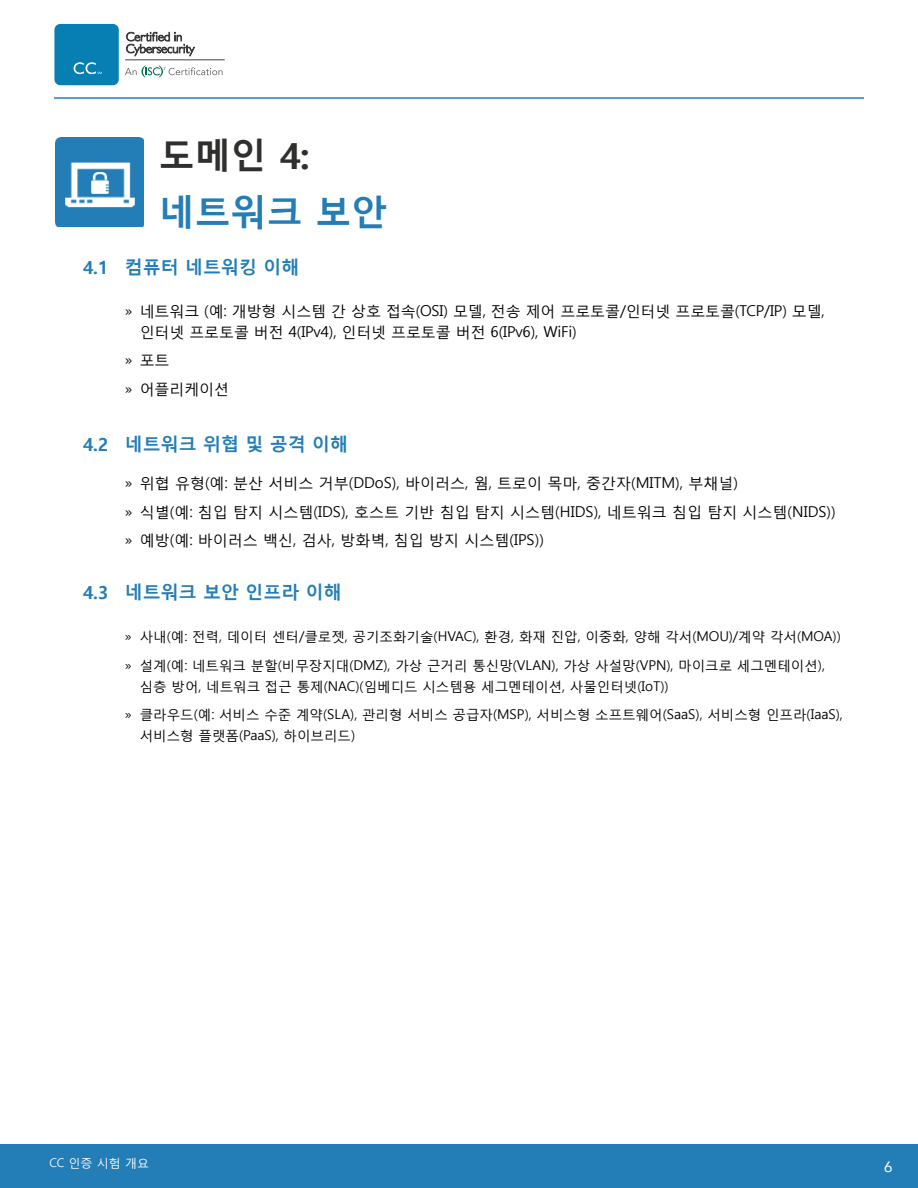
<style>
.page{position:relative;width:918px;height:1188px;background:#fff}
.page>*{position:absolute;margin:0;border:0;box-sizing:border-box;transform-origin:0 0}
.t1{font:700 36px "Malgun Gothic";color:#237db6}
.t2{font:700 36px "Malgun Gothic";color:#2f2f2d}
.t3{font:700 18px "Malgun Gothic";color:#237db6}
.t4{font:15px/28.5px "Malgun Gothic";color:#000}
.t5{font:15px "Avenir";color:#fff}
.t6{font:13.5px/28.5px "Malgun Gothic";color:#000}
.t7{font:12px "Malgun Gothic";color:#fff}
</style>
<div class="page">
<hr style="left:54px;top:97px;width:810px;height:2px;background:#237db6">
<div style="left:0;top:1144px;width:918px;height:44px;background:#237db6"></div>
<div style="left:54px;top:24px;width:65px;height:61px;background:#087fb2;border-radius:6px"></div>
<svg style="left:74px;top:62px;width:28px;height:12px"></svg>
<svg style="left:125px;top:65px;width:98px;height:12px"></svg>
<hr style="left:125px;top:60px;width:100px;height:1px;background:#414042">
<svg style="left:126px;top:32px;width:69px;height:24px"></svg>
<img style="left:55px;top:138px;width:89px;height:88px">
<h1 class="t2" style="left:159px;top:135px;width:152px">도메인 4:</h1>
<h1 class="t1" style="left:159px;top:192px;width:230px">네트워크 보안</h1>
<h2 class="t3" style="left:83px;top:257px;width:218px">4.1 컴퓨터 네트워킹 이해</h2>
<p class="t4" style="left:140px;top:300px;width:687px;line-height:21px;text-indent:-15px">» 네트워크 (예: 개방형 시스템 간 상호 접속(OSI) 모델, 전송 제어 프로토콜/인터넷 프로토콜(TCP/IP) 모델, 인터넷 프로토콜 버전 4(IPv4), 인터넷 프로토콜 버전 6(IPv6), WiFi)</p>
<p class="t4" style="left:125px;top:346px;width:106px">» 포트<br>» 어플리케이션</p>
<h2 class="t3" style="left:83px;top:434px;width:267px">4.2 네트워크 위협 및 공격 이해</h2>
<p class="t4" style="left:125px;top:469px;width:713px">» 위협 유형(예: 분산 서비스 거부(DDoS), 바이러스, 웜, 트로이 목마, 중간자(MITM), 부채널)<br>» 식별(예: 침입 탐지 시스템(IDS), 호스트 기반 침입 탐지 시스템(HIDS), 네트워크 침입 탐지 시스템(NIDS)) » 예방(예: 바이러스 백신, 검사, 방화벽, 침입 방지 시스템(IPS))</p>
<h2 class="t3" style="left:83px;top:582px;width:261px">4.3 네트워크 보안 인프라 이해</h2>
<p class="t6" style="left:125px;top:622px;width:718px">» 사내(예: 전력, 데이터 센터/클로젯, 공기조화기술(HVAC), 환경, 화재 진압, 이중화, 양해 각서(MOU)/계약 각서(MOA)) » 설계(예: 네트워크 분할(비무장지대(DMZ), 가상 근거리 통신망(VLAN), 가상 사설망(VPN), 마이크로 세그멘테이션),</p>
<p class="t6" style="left:125px;top:672px;width:720px;text-indent:15px">심층 방어, 네트워크 접근 통제(NAC)(임베디드 시스템용 세그멘테이션, 사물인터넷(IoT))<br>» 클라우드(예: 서비스 수준 계약(SLA), 관리형 서비스 공급자(MSP), 서비스형 소프트웨어(SaaS), 서비스형 인프라(IaaS),</p>
<p class="t6" style="left:140px;top:721px;width:217px">서비스형 플랫폼(PaaS), 하이브리드)</p>
<p class="t7" style="left:50px;top:1155px;width:101px">CC 인증 시험 개요</p>
<p class="t5" style="left:884px;top:1155px;width:10px">6</p>
</div>
